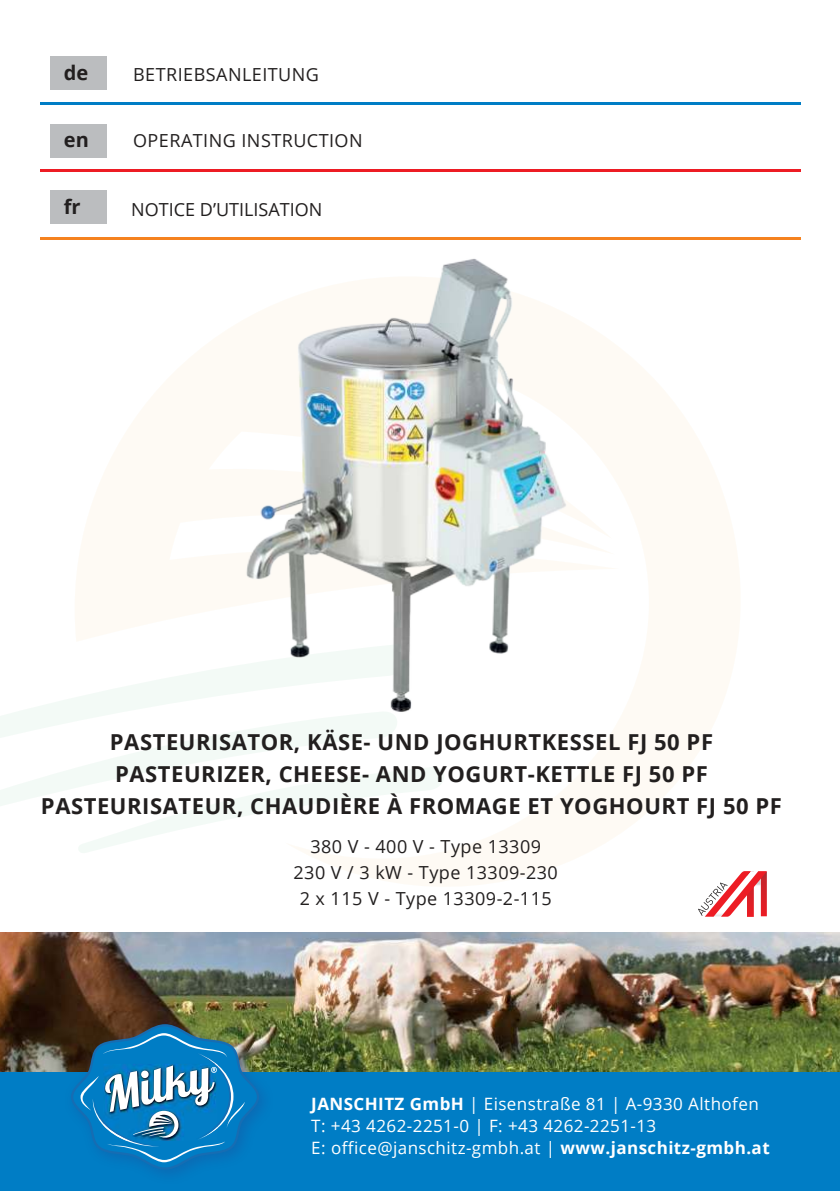
<style>
.page{position:relative;width:840px;height:1191px;background:#fff}
.page>*{position:absolute;margin:0;border:0;box-sizing:border-box;transform-origin:0 0}
.t1{font:700 22px/32px "Open Sans";letter-spacing:.025em;color:#221f1f;text-align:center}
.t2{font:700 20px "Open Sans";color:#221f1f}
.t3{font:18px/26px "Open Sans";letter-spacing:.025em;color:#221f1f;text-align:center}
.t4{font:18px "Open Sans";color:#221f1f}
.t5{font:17px/22px "Open Sans";letter-spacing:.025em;color:#fff}
.s1{font-weight:700}
</style>
<div class="page">
<svg style="left:75px;top:318px;width:665px;height:568px"></svg>
<svg style="left:30px;top:642px;width:385px;height:123px"></svg>
<svg style="left:0;top:709px;width:404px;height:97px"></svg>
<svg style="left:75px;top:765px;width:375px;height:90px"></svg>
<div style="left:0;top:1029px;width:839px;height:162px;background:#007dc5"></div>
<hr style="left:40px;top:169px;width:760px;height:2px;background:#ed1c24">
<hr style="left:40px;top:102px;width:760px;height:3px;background:#007dc5">
<hr style="left:40px;top:237px;width:760px;height:3px;background:#f5821f">
<div style="left:50px;top:57px;width:57px;height:33px;background:#bbbdbf"></div>
<div style="left:50px;top:124px;width:57px;height:33px;background:#bbbdbf"></div>
<div style="left:50px;top:191px;width:57px;height:33px;background:#bbbdbf"></div>
<svg style="left:697px;top:871px;width:69px;height:45px"></svg>
<img style="left:0;top:933px;width:839px;height:139px">
<div style="left:63px;top:1016px;width:212px;height:169px;background:#24408e;opacity:.3"></div>
<img style="left:71px;top:1024px;width:188px;height:145px">
<img style="left:208px;top:259px;width:366px;height:470px">
<p class="t2" style="left:64px;top:64px;width:26px">de</p>
<p class="t3" style="left:133px;top:63px;width:187px">BETRIEBSANLEITUNG</p>
<p class="t2" style="left:64px;top:132px;width:26px">en</p>
<p class="t2" style="left:64px;top:198px;width:18px">fr</p>
<p class="t3" style="left:133px;top:130px;width:231px">OPERATING INSTRUCTION</p>
<p class="t4" style="left:131px;top:202px;width:193px">NOTICE D’UTILISATION</p>
<p class="t1" style="left:41px;top:728px;width:742px">PASTEURISATOR, KÄSE- UND JOGHURTKESSEL FJ 50 PF<br>PASTEURIZER, CHEESE- AND YOGURT-KETTLE FJ 50 PF<br>PASTEURISATEUR, CHAUDIÈRE À FROMAGE ET YOGHOURT FJ 50 PF</p>
<p class="t3" style="left:293px;top:835px;width:266px">380 V - 400 V - Type 13309<br>230 V / 3 kW - Type 13309-230<br>2 x 115 V - Type 13309-2-115</p>
<p class="t5" style="left:311px;top:1095px;width:459px"><span class="s1">JANSCHITZ GmbH</span> | Eisenstraße 81 | A-9330 Althofen<br>T: +43 4262-2251-0 | F: +43 4262-2251-13<br>E: office@janschitz-gmbh.at | <span class="s1">www.janschitz-gmbh.at</span></p>
</div>
